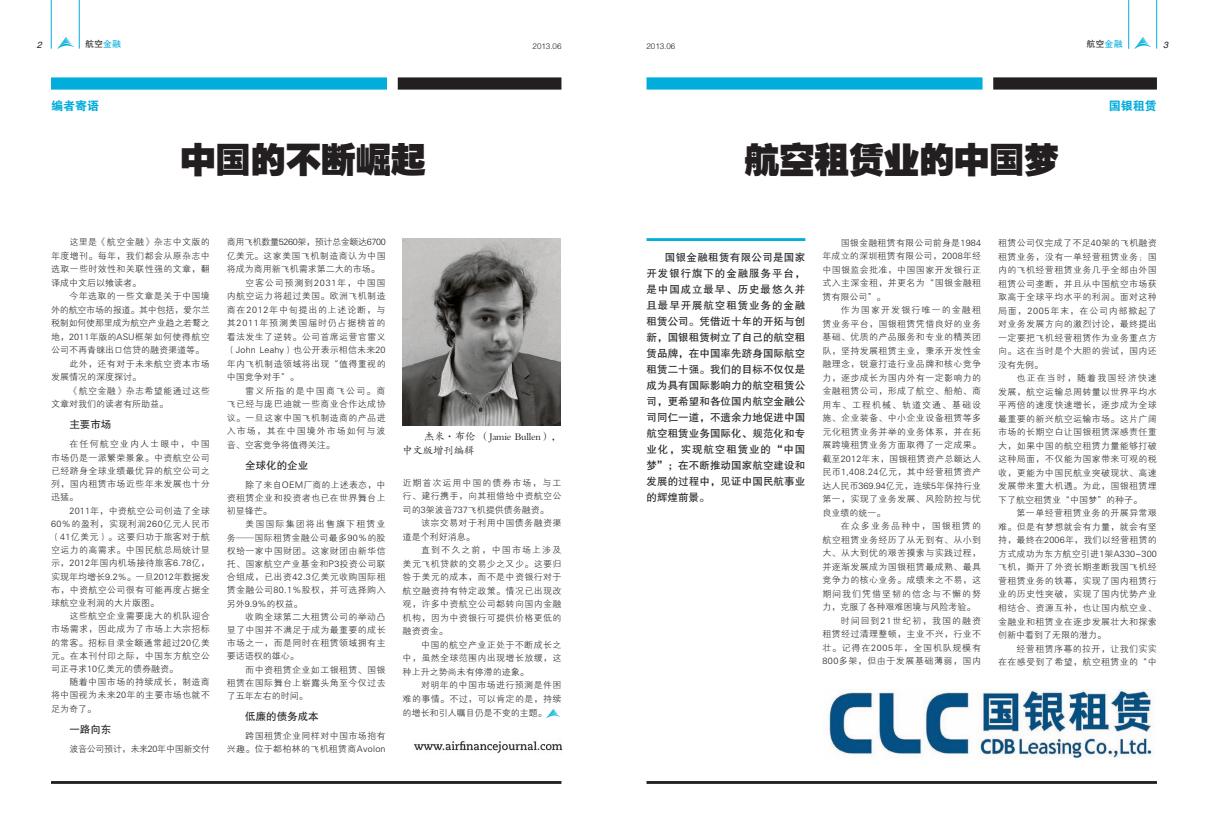
<style>
.page{position:relative;width:1208px;height:825px;background:#fff}
.page>*{position:absolute;margin:0;border:0;box-sizing:border-box;transform-origin:0 0}
.t1{font:35px "FZCCHJW GB1 0";color:#231f20}
.t2{font:12px "FZDHTJW GB1 0";color:#00addb}
.t3{font:10.5px/16px "FZHTJW GB1 0";letter-spacing:.01em;color:#231f20;text-align:justify}
.t4{font:10.5px/13.5px "FZKTK GBK1 0";letter-spacing:-.02em;color:#231f20}
.t5{font:9px/13.5px "FZXH1 K GBK1 0";letter-spacing:.04em;color:#231f20;text-align:justify}
.t6{font:9px "FZXH1 K GBK1 0";color:#231f20}
.t7{font:9px "FZXH1 K GBK1 0";letter-spacing:.085em;color:#231f20}
.t8{font:9px "FZXH1 K GBK1 0";letter-spacing:-.02em;color:#231f20}
.t9{font:9px "FZXH1 K GBK1 0";letter-spacing:.11em;color:#231f20}
.t10{font:9px "FZXH1 K GBK1 0";letter-spacing:.12em;color:#231f20}
.t11{font:9px "FZXH1 K GBK1 0";letter-spacing:-.04em;color:#231f20}
.t12{font:9px "FZXH1 K GBK1 0";letter-spacing:.015em;color:#231f20}
.t13{font:9px "FZXH1 K GBK1 0";letter-spacing:.01em;color:#231f20}
.t14{font:9px "FZXH1 K GBK1 0";letter-spacing:-.03em;color:#231f20}
.t15{font:9px "FZXH1 K GBK1 0";letter-spacing:.09em;color:#231f20}
.t16{font:9px "FZXH1 K GBK1 0";letter-spacing:.105em;color:#231f20}
.t17{font:9px "FZHTJW GB1 0";color:#231f20}
.t18{font:8px "FZZDXJW GB1 0";color:#231f20}
.s1{color:#00addb}
</style>
<div class="page">
<hr style="left:51px;top:0;width:1px;height:49px;background:#00addb">
<hr style="left:79px;top:0;width:1px;height:49px;background:#00addb">
<img style="left:57px;top:37px;width:16px;height:12px">
<hr style="left:51px;top:781px;width:510px;height:3px;background:#231f20">
<hr style="left:646px;top:781px;width:511px;height:3px;background:#231f20">
<hr style="left:1128px;top:0;width:1px;height:49px;background:#00addb">
<hr style="left:1156px;top:0;width:1px;height:49px;background:#00addb">
<img style="left:1134px;top:37px;width:16px;height:12px">
<div style="left:51px;top:77px;width:336px;height:13px;background:#00addb"></div>
<div style="left:398px;top:77px;width:163px;height:13px;background:#231f20"></div>
<div style="left:646px;top:77px;width:336px;height:13px;background:#00addb"></div>
<div style="left:993px;top:77px;width:164px;height:13px;background:#231f20"></div>
<hr style="left:646px;top:238px;width:159px;height:3px;background:#00addb">
<img style="left:828px;top:689px;width:324px;height:70px">
<svg style="left:547px;top:708px;width:12px;height:10px"></svg>
<img style="left:402px;top:238px;width:159px;height:187px">
<img style="left:413px;top:741px;width:149px;height:12px">
<p class="t17" style="left:85px;top:39px;width:37px">航空<span class="s1">金融</span></p>
<p class="t18" style="left:532px;top:42px;width:30px">2013.06</p>
<p class="t18" style="left:646px;top:42px;width:30px">2013.06</p>
<p class="t17" style="left:1086px;top:39px;width:37px">航空<span class="s1">金融</span></p>
<h2 class="t2" style="left:51px;top:99px;width:50px">编者寄语</h2>
<h1 class="t1" style="left:181px;top:140px;width:246px">中国的不断崛起</h1>
<p class="t5" style="left:51px;top:235px;width:160px;text-indent:18px">这里是《航空金融》杂志中文版的年度增刊。每年，我们都会从原杂志中选取一些时效性和关联性强的文章，翻译成中文后以飨读者。</p>
<p class="t5" style="left:69px;top:289px;width:142px">今年选取的一些文章是关于中国境</p>
<p class="t8" style="left:51px;top:305px;width:160px">外的航空市场的报道。其中包括，爱尔兰</p>
<p class="t8" style="left:51px;top:318px;width:160px">税制如何使那里成为航空产业趋之若鹜之</p>
<p class="t13" style="left:51px;top:332px;width:160px">地，2011年版的ASU框架如何使得航空</p>
<p class="t6" style="left:51px;top:345px;width:155px">公司不再青睐出口信贷的融资渠道等。</p>
<p class="t5" style="left:69px;top:357px;width:142px">此外，还有对于未来航空资本市场</p>
<p class="t6" style="left:51px;top:372px;width:92px">发展情况的深度探讨。</p>
<p class="t5" style="left:69px;top:384px;width:142px">《航空金融》杂志希望能通过这些</p>
<p class="t6" style="left:51px;top:399px;width:119px">文章对我们的读者有所助益。</p>
<p class="t3" style="left:69px;top:417px;width:43px">主要市场</p>
<p class="t5" style="left:51px;top:438px;width:160px;text-indent:18px">在任何航空业内人士眼中，中国市场仍是一派繁荣景象。中资航空公司已经跻身全球业绩最优异的航空公司之列，国内租赁市场近些年来发展也十分迅猛。</p>
<p class="t5" style="left:51px;top:504px;width:160px;line-height:13.2px;text-indent:18px">2011年，中资航空公司创造了全球60%的盈利，实现利润260亿元人民币（41亿美元）。这要归功于旅客对于航空运力的高需求。中国民航总局统计显示，2012年国内机场接待旅客6.78亿，实现年均增长9.2%。一旦2012年数据发布，中资航空公司很有可能再度占据全球航空业利润的大片版图。</p>
<p class="t5" style="left:51px;top:610px;width:160px;line-height:13.2px;text-indent:18px">这些航空企业需要庞大的机队迎合市场需求，因此成为了市场上大宗招标的常客。招标目录金额通常超过20亿美元。在本刊付印之际，中国东方航空公司正寻求10亿美元的债券融资。</p>
<p class="t5" style="left:51px;top:676px;width:160px;line-height:13.2px;text-indent:18px">随着中国市场的持续成长，制造商将中国视为未来20年的主要市场也就不足为奇了。</p>
<p class="t3" style="left:69px;top:721px;width:43px">一路向东</p>
<p class="t14" style="left:69px;top:743px;width:142px">波音公司预计，未来20年中国新交付</p>
<p class="t11" style="left:227px;top:237px;width:160px">商用飞机数量5260架，预计总金额达6700</p>
<p class="t5" style="left:227px;top:249px;width:160px">亿美元。这家美国飞机制造商认为中国</p>
<p class="t6" style="left:227px;top:264px;width:154px">将成为商用新飞机需求第二大的市场。</p>
<p class="t15" style="left:245px;top:278px;width:142px">空客公司预测到2031年，中国国</p>
<p class="t5" style="left:227px;top:289px;width:160px">内航空运力将超过美国。欧洲飞机制造</p>
<p class="t7" style="left:227px;top:305px;width:160px">商在2012年中旬提出的上述论断，与</p>
<p class="t7" style="left:227px;top:318px;width:160px">其2011年预测美国届时仍占据榜首的</p>
<p class="t5" style="left:227px;top:330px;width:160px">看法发生了逆转。公司首席运营官雷义</p>
<p class="t12" style="left:227px;top:345px;width:160px">（John Leahy）也公开表示相信未来20</p>
<p class="t5" style="left:227px;top:357px;width:160px">年内飞机制造领域将出现“值得重视的</p>
<p class="t5" style="left:227px;top:370px;width:73px">中国竞争对手”。</p>
<p class="t10" style="left:245px;top:386px;width:142px">雷义所指的是中国商飞公司。商</p>
<p class="t5" style="left:227px;top:397px;width:160px">飞已经与庞巴迪就一些商业合作达成协</p>
<p class="t5" style="left:227px;top:411px;width:160px">议。一旦这家中国飞机制造商的产品进</p>
<p class="t9" style="left:227px;top:426px;width:160px">入市场，其在中国境外市场如何与波</p>
<p class="t6" style="left:227px;top:440px;width:109px">音、空客竞争将值得关注。</p>
<p class="t3" style="left:245px;top:457px;width:64px">全球化的企业</p>
<p class="t5" style="left:227px;top:478px;width:160px;line-height:13.2px;text-indent:18px">除了来自OEM厂商的上述表态，中资租赁企业和投资者也已在世界舞台上初显锋芒。</p>
<p class="t5" style="left:227px;top:518px;width:160px;line-height:13.2px;text-indent:18px">美国国际集团将出售旗下租赁业务——国际租赁金融公司最多90%的股权给一家中国财团。这家财团由新华信托、国家航空产业基金和P3投资公司联合组成，已出资42.3亿美元收购国际租赁金融公司80.1%股权，并可选择购入另外9.9%的权益。</p>
<p class="t5" style="left:227px;top:610px;width:160px;line-height:13.2px;text-indent:18px">收购全球第二大租赁公司的举动凸显了中国并不满足于成为最重要的成长市场之一，而是同时在租赁领域拥有主要话语权的雄心。</p>
<p class="t5" style="left:227px;top:663px;width:160px;line-height:13.2px;text-indent:18px">而中资租赁企业如工银租赁、国银租赁在国际舞台上崭露头角至今仅过去了五年左右的时间。</p>
<p class="t3" style="left:245px;top:709px;width:75px">低廉的债务成本</p>
<p class="t5" style="left:227px;top:729px;width:160px;text-align:right">跨国租赁企业同样对中国市场抱有<br>兴趣。位于都柏林的飞机租赁商Avolon</p>
<p class="t4" style="left:402px;top:430px;width:161px;text-indent:22px">杰米·布伦 （Jamie Bullen），中文版增刊编辑</p>
<p class="t5" style="left:403px;top:476px;width:160px">近期首次运用中国的债券市场，与工行、建行携手，向其租借给中资航空公司的3架波音737飞机提供债务融资。</p>
<p class="t5" style="left:403px;top:516px;width:160px;text-indent:18px">该宗交易对于利用中国债务融资渠道是个利好消息。</p>
<p class="t5" style="left:403px;top:543px;width:160px;text-indent:18px">直到不久之前，中国市场上涉及美元飞机贷款的交易少之又少。这要归咎于美元的成本，而不是中资银行对于航空融资持有特定政策。情况已出现改观，许多中资航空公司都转向国内金融机构，因为中资银行可提供价格更低的融资资金。</p>
<p class="t5" style="left:403px;top:638px;width:160px;text-indent:18px">中国的航空产业正处于不断成长之中，虽然全球范围内出现增长放缓，这种上升之势尚未有停滞的迹象。</p>
<p class="t5" style="left:403px;top:678px;width:160px;text-align:right">对明年的中国市场进行预测是件困<br>难的事情。不过，可以肯定的是，持续</p>
<p class="t6" style="left:403px;top:708px;width:145px">的增长和引人瞩目仍是不变的主题。</p>
<h1 class="t1" style="left:744px;top:140px;width:317px">航空租赁业的中国梦</h1>
<h2 class="t2" style="left:1109px;top:99px;width:49px">国银租赁</h2>
<p class="t3" style="left:646px;top:250px;width:160px;text-indent:18px">国银金融租赁有限公司是国家开发银行旗下的金融服务平台，是中国成立最早、历史最悠久并且最早开展航空租赁业务的金融租赁公司。凭借近十年的开拓与创新，国银租赁树立了自己的航空租赁品牌，在中国率先跻身国际航空租赁二十强。我们的目标不仅仅是成为具有国际影响力的航空租赁公司，更希望和各位国内航空金融公司同仁一道，不遗余力地促进中国航空租赁业务国际化、规范化和专业化，实现航空租赁业的“中国梦”；在不断推动国家航空建设和发展的过程中，见证中国民航事业的辉煌前景。</p>
<p class="t5" style="left:822px;top:236px;width:160px;text-indent:18px">国银金融租赁有限公司前身是1984年成立的深圳租赁有限公司，2008年经中国银监会批准，中国国家开发银行正式入主深金租，并更名为“国银金融租赁有限公司”。</p>
<p class="t5" style="left:822px;top:304px;width:160px;text-indent:18px">作为国家开发银行唯一的金融租赁业务平台，国银租赁凭借良好的业务基础、优质的产品服务和专业的精英团队，坚持发展租赁主业，秉承开发性金融理念，锐意打造行业品牌和核心竞争力，逐步成长为国内外有一定影响力的金融租赁公司，形成了航空、船舶、商用车、工程机械、轨道交通、基础设施、企业装备、中小企业设备租赁等多元化租赁业务并举的业务体系，并在拓展跨境租赁业务方面取得了一定成果。截至2012年末，国银租赁资产总额达人民币1,408.24亿元，其中经营租赁资产达人民币369.94亿元，连续5年保持行业第一，实现了业务发展、风险防控与优良业绩的统一。</p>
<p class="t10" style="left:840px;top:521px;width:142px">在众多业务品种中，国银租赁的</p>
<p class="t5" style="left:822px;top:533px;width:160px">航空租赁业务经历了从无到有、从小到</p>
<p class="t5" style="left:822px;top:547px;width:160px">大、从大到优的艰苦摸索与实践过程，</p>
<p class="t5" style="left:822px;top:560px;width:160px">并逐渐发展成为国银租赁最成熟、最具</p>
<p class="t5" style="left:822px;top:574px;width:160px">竞争力的核心业务。成绩来之不易，这</p>
<p class="t9" style="left:822px;top:589px;width:160px">期间我们凭借坚韧的信念与不懈的努</p>
<p class="t6" style="left:822px;top:602px;width:154px">力，克服了各种艰难困境与风险考验。</p>
<p class="t16" style="left:840px;top:616px;width:142px">时间回到21世纪初，我国的融资</p>
<p class="t5" style="left:822px;top:628px;width:160px">租赁经过清理整顿，主业不兴，行业不</p>
<p class="t7" style="left:822px;top:643px;width:160px">壮。记得在2005年，全国机队规模有</p>
<p class="t5" style="left:822px;top:655px;width:160px">800多架，但由于发展基础薄弱，国内</p>
<p class="t5" style="left:998px;top:237px;width:160px">租赁公司仅完成了不足40架的飞机融资租赁业务，没有一单经营租赁业务；国内的飞机经营租赁业务几乎全部由外国租赁公司垄断，并且从中国航空市场获取高于全球平均水平的利润。面对这种局面，2005年末，在公司内部掀起了对业务发展方向的激烈讨论，最终提出一定要把飞机经营租赁作为业务重点方向。这在当时是个大胆的尝试，国内还没有先例。</p>
<p class="t5" style="left:998px;top:372px;width:160px;text-indent:18px">也正在当时，随着我国经济快速发展，航空运输总周转量以世界平均水平两倍的速度快速增长，逐步成为全球最重要的新兴航空运输市场。这片广阔市场的长期空白让国银租赁深感责任重大，如果中国的航空租赁力量能够打破这种局面，不仅能为国家带来可观的税收，更能为中国民航业突破现状、高速发展带来重大机遇。为此，国银租赁埋下了航空租赁业“中国梦”的种子。</p>
<p class="t5" style="left:998px;top:507px;width:160px;text-indent:18px">第一单经营租赁业务的开展异常艰难。但是有梦想就会有力量，就会有坚持，最终在2006年，我们以经营租赁的方式成功为东方航空引进1架A330-300飞机，撕开了外资长期垄断我国飞机经营租赁业务的铁幕，实现了国内租赁行业的历史性突破，实现了国内优势产业相结合、资源互补，也让国内航空业、金融业和租赁业在逐步发展壮大和探索创新中看到了无限的潜力。</p>
<p class="t5" style="left:998px;top:642px;width:160px;text-align:right">经营租赁序幕的拉开，让我们实实<br>在在感受到了希望，航空租赁业的“中</p>
</div>
